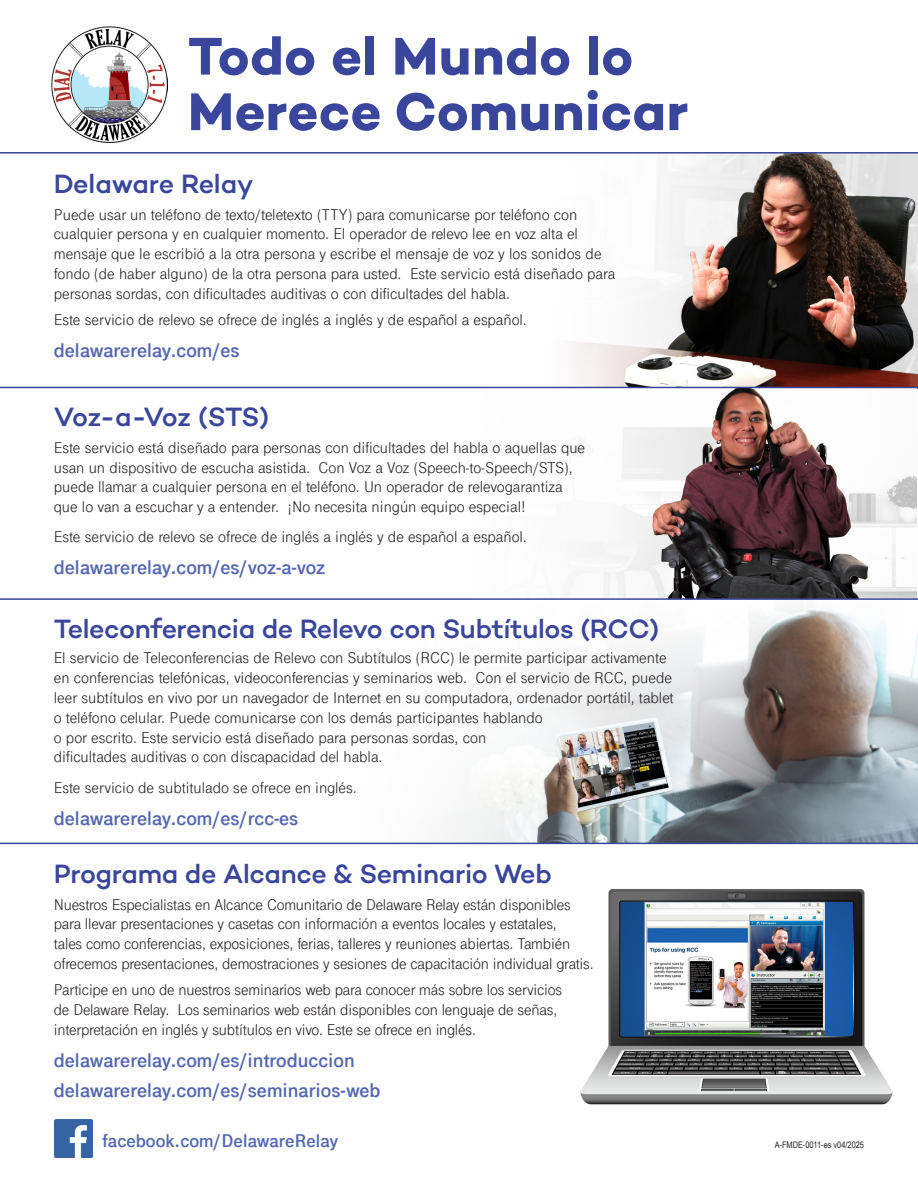
<style>
.page{position:relative;width:918px;height:1188px;background:#fff}
.page>*{position:absolute;margin:0;border:0;box-sizing:border-box;transform-origin:0 0}
.t1{font:700 54px/55.5px "Campton";letter-spacing:.005em;color:#39469b}
.t2{font:500 27px "Campton";letter-spacing:-.015em;color:#39469b}
.t3{font:500 27px "Campton";letter-spacing:-.035em;color:#39469b}
.t4{font:700 21px "Tele Grotesk Next";color:#5467b0}
.t5{font:700 19.5px "Tele Grotesk Next";color:#5369b1}
.t6{font:16.5px/19.8px "Tele Grotesk Next";letter-spacing:-.005em;color:#231f20}
.t7{font:9px "Arial Narrow";color:#231f20}
</style>
<div class="page">
<img style="left:580px;top:889px;width:313px;height:216px">
<img style="left:52px;top:26px;width:115px;height:116px">
<img style="left:507px;top:154px;width:411px;height:235px">
<img style="left:590px;top:389px;width:326px;height:209px">
<img style="left:360px;top:608px;width:558px;height:235px">
<hr style="left:0;top:387px;width:918px;height:1px;background:#39469b">
<hr style="left:0;top:152px;width:918px;height:2px;background:#39469b">
<hr style="left:0;top:598px;width:918px;height:2px;background:#39469b">
<hr style="left:0;top:843px;width:918px;height:1px;background:#39469b">
<img style="left:54px;top:1119px;width:39px;height:39px">
<p class="t1" style="left:188px;top:28px;width:502px">Todo el Mundo lo<br>Merece Comunicar</p>
<p class="t2" style="left:54px;top:167px;width:201px">Delaware Relay</p>
<p class="t6" style="left:54px;top:205px;width:563px">Puede usar un teléfono de texto/teletexto (TTY) para comunicarse por teléfono con cualquier persona y en cualquier momento. El operador de relevo lee en voz alta el mensaje que le escribió a la otra persona y escribe el mensaje de voz y los sonidos de fondo (de haber alguno) de la otra persona para usted. Este servicio está diseñado para personas sordas, con dificultades auditivas o con dificultades del habla.</p>
<p class="t6" style="left:54px;top:310px;width:474px">Este servicio de relevo se ofrece de inglés a inglés y de español a español.</p>
<p class="t4" style="left:54px;top:339px;width:187px">delawarerelay.com/es</p>
<p class="t3" style="left:54px;top:400px;width:217px">Voz-a-Voz (STS)</p>
<p class="t6" style="left:54px;top:438px;width:533px">Este servicio está diseñado para personas con dificultades del habla o aquellas que usan un dispositivo de escucha asistida. Con Voz a Voz (Speech-to-Speech/STS), puede llamar a cualquier persona en el teléfono. Un operador de relevogarantiza que lo van a escuchar y a entender. ¡No necesita ningún equipo especial!</p>
<p class="t6" style="left:54px;top:527px;width:474px">Este servicio de relevo se ofrece de inglés a inglés y de español a español.</p>
<p class="t4" style="left:54px;top:556px;width:273px">delawarerelay.com/es/voz-a-voz</p>
<p class="t2" style="left:54px;top:612px;width:607px">Teleconferencia de Relevo con Subtítulos (RCC)</p>
<p class="t6" style="left:54px;top:648px;width:622px">El servicio de Teleconferencias de Relevo con Subtítulos (RCC) le permite participar activamente en conferencias telefónicas, videoconferencias y seminarios web. Con el servicio de RCC, puede leer subtítulos en vivo por un navegador de Internet en su computadora, ordenador portátil, tablet o teléfono celular. Puede comunicarse con los demás participantes hablando<br>o por escrito. Este servicio está diseñado para personas sordas, con<br>dificultades auditivas o con discapacidad del habla.</p>
<p class="t6" style="left:54px;top:778px;width:305px">Este servicio de subtitulado se ofrece en inglés.</p>
<p class="t4" style="left:54px;top:806px;width:246px">delawarerelay.com/es/rcc-es</p>
<p class="t2" style="left:54px;top:857px;width:500px">Programa de Alcance &amp; Seminario Web</p>
<p class="t6" style="left:54px;top:894px;width:541px">Nuestros Especialistas en Alcance Comunitario de Delaware Relay están disponibles para llevar presentaciones y casetas con información a eventos locales y estatales,<br>tales como conferencias, exposiciones, ferias, talleres y reuniones abiertas. También ofrecemos presentaciones, demostraciones y sesiones de capacitación individual gratis.</p>
<p class="t6" style="left:54px;top:980px;width:510px">Participe en uno de nuestros seminarios web para conocer más sobre los servicios de Delaware Relay. Los seminarios web están disponibles con lenguaje de señas, interpretación en inglés y subtítulos en vivo. Este se ofrece en inglés.</p>
<p class="t4" style="left:54px;top:1048px;width:303px">delawarerelay.com/es/introduccion</p>
<p class="t4" style="left:54px;top:1078px;width:328px">delawarerelay.com/es/seminarios-web</p>
<p class="t5" style="left:103px;top:1130px;width:237px">facebook.com/DelawareRelay</p>
<p class="t7" style="left:775px;top:1138px;width:91px">A-FMDE-0011-es v04/2025</p>
</div>
